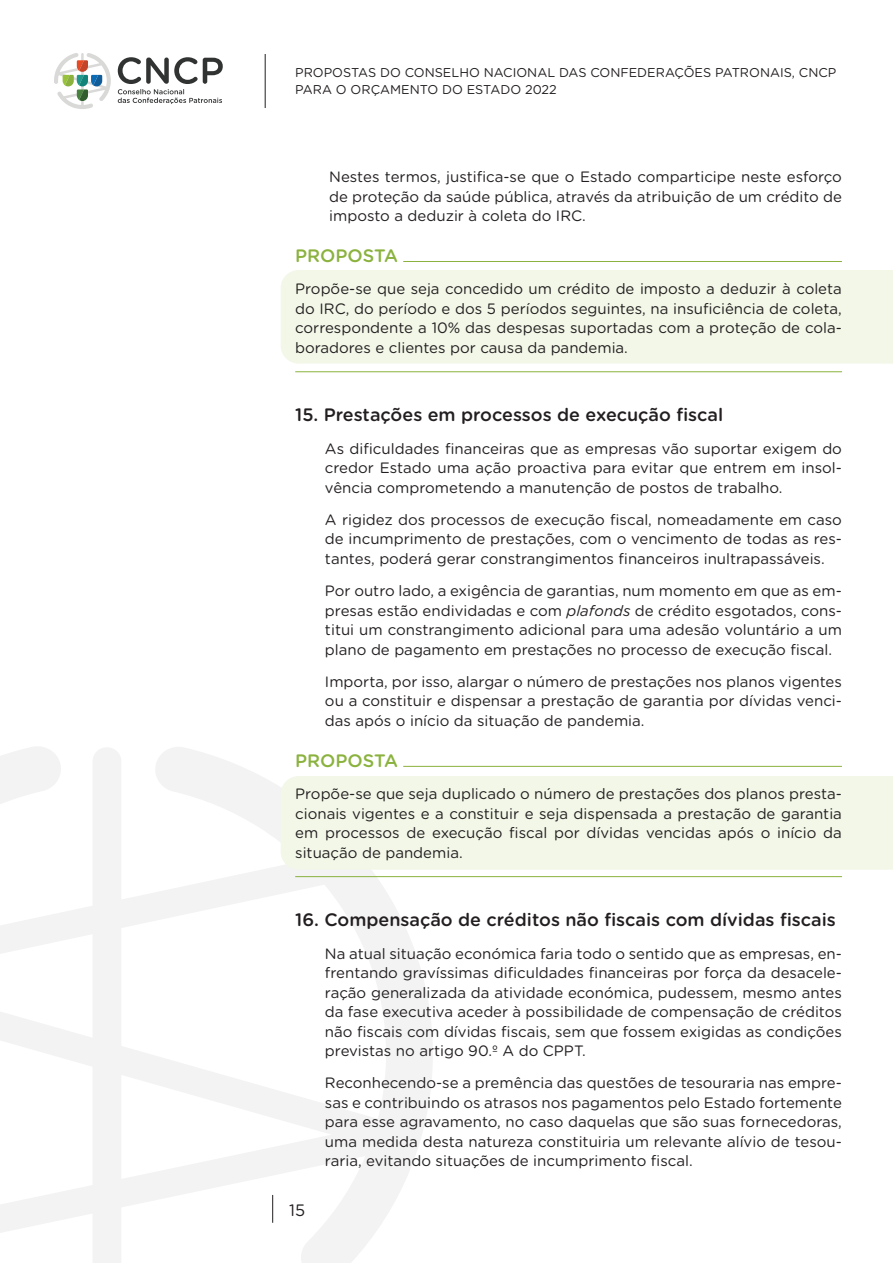
<style>
.page{position:relative;width:893px;height:1263px;background:#fff}
.page>*{position:absolute;margin:0;border:0;box-sizing:border-box;transform-origin:0 0}
.t1{font:500 18px "Gotham Rounded";color:#231f20}
.t2{font:500 18px "Gotham Rounded";color:#8bb23e}
.t3{font:16.5px "Gotham Rounded";color:#231f20}
.t4{font:15px/19.5px "Gotham Rounded";color:#231f20;text-align:justify}
.t5{font:12.75px/16.2px "Gotham Rounded";color:#231f20}
.s1{font-style:italic}
</style>
<div class="page">
<hr style="left:265px;top:54px;width:1px;height:54px;background:#231f20">
<svg style="left:54px;top:53px;width:57px;height:56px"></svg>
<svg style="left:118px;top:57px;width:105px;height:47px"></svg>
<svg style="left:0;top:747px;width:433px;height:516px"></svg>
<div style="left:281px;top:270px;width:612px;height:94px;background:#f2f7e8"></div>
<div style="left:281px;top:776px;width:612px;height:94px;background:#f2f7e8"></div>
<hr style="left:403px;top:261px;width:439px;height:1px;background:#8bb23e">
<hr style="left:295px;top:371px;width:547px;height:1px;background:#8bb23e">
<hr style="left:403px;top:766px;width:439px;height:1px;background:#8bb23e">
<hr style="left:295px;top:876px;width:547px;height:1px;background:#8bb23e">
<p class="t5" style="left:295px;top:64px;width:543px">PROPOSTAS DO CONSELHO NACIONAL DAS CONFEDERAÇÕES PATRONAIS, CNCP<br>PARA O ORÇAMENTO DO ESTADO 2022</p>
<p class="t4" style="left:329px;top:166px;width:514px">Nestes termos, justifica-se que o Estado comparticipe neste esforço de proteção da saúde pública, através da atribuição de um crédito de imposto a deduzir à coleta do IRC.</p>
<p class="t2" style="left:295px;top:243px;width:104px">PROPOSTA</p>
<p class="t4" style="left:295px;top:278px;width:548px">Propõe-se que seja concedido um crédito de imposto a deduzir à coleta do IRC, do período e dos 5 períodos seguintes, na insuficiência de coleta, correspondente a 10% das despesas suportadas com a proteção de cola&shy;boradores e clientes por causa da pandemia.</p>
<p class="t1" style="left:295px;top:402px;width:430px">15. Prestações em processos de execução fiscal</p>
<p class="t4" style="left:325px;top:438px;width:518px">As dificuldades financeiras que as empresas vão suportar exigem do credor Estado uma ação proactiva para evitar que entrem em insol&shy;vência comprometendo a manutenção de postos de trabalho.</p>
<p class="t4" style="left:325px;top:509px;width:518px">A rigidez dos processos de execução fiscal, nomeadamente em caso de incumprimento de prestações, com o vencimento de todas as res&shy;tantes, poderá gerar constrangimentos financeiros inultrapassáveis.</p>
<p class="t4" style="left:325px;top:580px;width:518px">Por outro lado, a exigência de garantias, num momento em que as em&shy;presas estão endividadas e com <span class="s1">plafonds</span> de crédito esgotados, cons&shy;titui um constrangimento adicional para uma adesão voluntário a um plano de pagamento em prestações no processo de execução fiscal.</p>
<p class="t4" style="left:325px;top:671px;width:518px">Importa, por isso, alargar o número de prestações nos planos vigentes ou a constituir e dispensar a prestação de garantia por dívidas venci&shy;das após o início da situação de pandemia.</p>
<p class="t2" style="left:295px;top:747px;width:104px">PROPOSTA</p>
<p class="t4" style="left:295px;top:783px;width:548px">Propõe-se que seja duplicado o número de prestações dos planos presta&shy;cionais vigentes e a constituir e seja dispensada a prestação de garantia em processos de execução fiscal por dívidas vencidas após o início da situação de pandemia.</p>
<p class="t1" style="left:295px;top:907px;width:542px">16. Compensação de créditos não fiscais com dívidas fiscais</p>
<p class="t4" style="left:325px;top:943px;width:518px">Na atual situação económica faria todo o sentido que as empresas, en&shy;frentando gravíssimas dificuldades financeiras por força da desacele&shy;ração generalizada da atividade económica, pudessem, mesmo antes da fase executiva aceder à possibilidade de compensação de créditos não fiscais com dívidas fiscais, sem que fossem exigidas as condições previstas no artigo 90.º A do CPPT.</p>
<p class="t4" style="left:325px;top:1072px;width:518px">Reconhecendo-se a premência das questões de tesouraria nas empre&shy;sas e contribuindo os atrasos nos pagamentos pelo Estado fortemente para esse agravamento, no caso daquelas que são suas fornecedoras, uma medida desta natureza constituiria um relevante alívio de tesou&shy;raria, evitando situações de incumprimento fiscal.</p>
<p class="t3" style="left:289px;top:1199px;width:18px">15</p>
</div>
